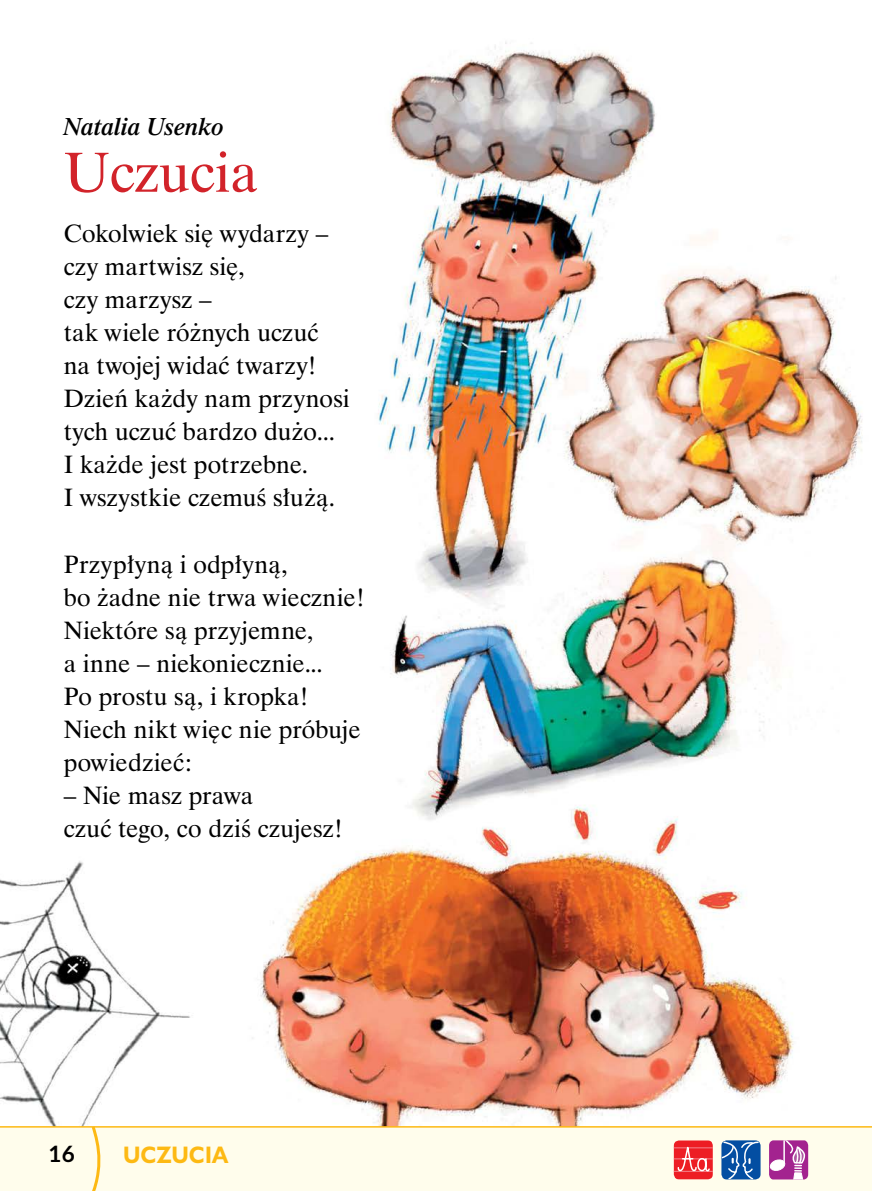
<style>
.page{position:relative;width:872px;height:1191px;background:#fff}
.page>*{position:absolute;margin:0;border:0;box-sizing:border-box;transform-origin:0 0}
.t1{font:54px "Dutch 801 Rm PL";color:#d2232a}
.t2{font:24px/33px "Dutch 801 Rm PL";letter-spacing:.01em;color:#000}
.t3{font:700 24px "Gill Sans Nova";color:#fdb913;scale:.9 1}
.t4{font:italic 22.5px "Dutch 801 Se Bd PL";color:#000}
.t5{font:700 22.5px "Lato";color:#000}
</style>
<div class="page">
<img style="left:0;top:42px;width:862px;height:1084px">
<div style="left:0;top:1127px;width:872px;height:64px;background:#fffdec"></div>
<hr style="left:0;top:1126px;width:872px;height:1px;background:#fdb913">
<svg style="left:80px;top:1123px;width:26px;height:68px"></svg>
<svg style="left:721px;top:1140px;width:39px;height:39px;background:#316eb2"></svg>
<svg style="left:674px;top:1140px;width:39px;height:39px;background:#ef4247"></svg>
<svg style="left:769px;top:1140px;width:39px;height:39px;background:#bc60ad"></svg>
<p class="t4" style="left:64px;top:111px;width:162px">Natalia Usenko</p>
<h1 class="t1" style="left:64px;top:138px;width:196px">Uczucia</h1>
<p class="t2" style="left:64px;top:216px;width:287px">Cokolwiek się wydarzy – czy martwisz się,<br>czy marzysz –<br>tak wiele różnych uczuć na twojej widać twarzy!<br>Dzień każdy nam przynosi tych uczuć bardzo dużo...<br>I każde jest potrzebne.<br>I wszystkie czemuś służą.</p>
<p class="t2" style="left:64px;top:547px;width:302px">Przypłyną i odpłyną,<br>bo żadne nie trwa wiecznie!<br>Niektóre są przyjemne,<br>a inne – niekoniecznie...<br>Po prostu są, i kropka!<br>Niech nikt więc nie próbuje powiedzieć:</p>
<p class="t2" style="left:64px;top:778px;width:280px">– Nie masz prawa<br>czuć tego, co dziś czujesz!</p>
<p class="t5" style="left:49px;top:1136px;width:28px">16</p>
<p class="t3" style="left:123px;top:1140px;width:119px">UCZUCIA</p>
</div>
